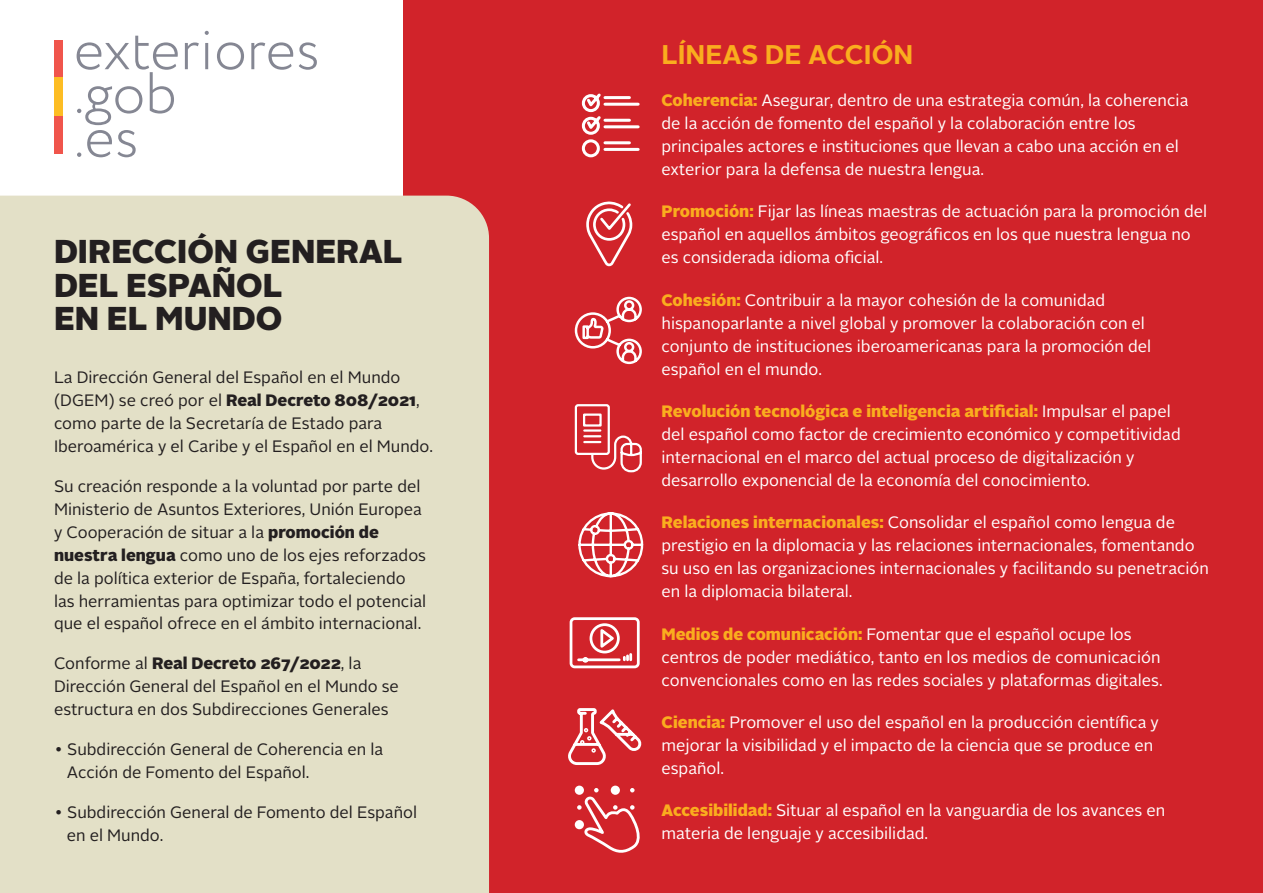
<style>
.page{position:relative;width:1263px;height:893px;background:#fff}
.page>*{position:absolute;margin:0;border:0;box-sizing:border-box;transform-origin:0 0}
.t1{font:900 33px/33.6px "Alright Sans";color:#231f20}
.t2{font:700 27px "Alright Sans";color:#faad1e}
.t3{font:16.5px/23px "Alright Sans";color:#fff}
.t4{font:16.5px/23px "Alright Sans";color:#231f20}
.s1{font-weight:900}
.s2{font-weight:900;color:#faad1e}
</style>
<div class="page">
<div style="left:404px;top:0;width:859px;height:893px;background:#d1232a"></div>
<svg style="left:77px;top:31px;width:240px;height:126px"></svg>
<div style="left:54px;top:40px;width:9px;height:38px;background:#f0554c"></div>
<div style="left:54px;top:116px;width:9px;height:38px;background:#f0554c"></div>
<div style="left:54px;top:78px;width:9px;height:38px;background:#fdbd23"></div>
<div style="left:0;top:196px;width:489px;height:697px;background:#e3e0c7"></div>
<svg style="left:575px;top:786px;width:9px;height:9px"></svg>
<div style="left:575px;top:820px;width:9px;height:9px;background:#fff;border-radius:50%"></div>
<div style="left:611px;top:786px;width:9px;height:9px;background:#fff;border-radius:50%"></div>
<svg style="left:577px;top:788px;width:63px;height:65px"></svg>
<svg style="left:574px;top:296px;width:68px;height:69px"></svg>
<svg style="left:578px;top:512px;width:66px;height:66px"></svg>
<svg style="left:574px;top:404px;width:68px;height:69px"></svg>
<svg style="left:581px;top:93px;width:59px;height:65px"></svg>
<svg style="left:569px;top:617px;width:71px;height:52px"></svg>
<svg style="left:568px;top:708px;width:74px;height:57px"></svg>
<svg style="left:586px;top:201px;width:47px;height:66px"></svg>
<p class="t1" style="left:54px;top:235px;width:350px">DIRECCIÓN GENERAL<br>DEL ESPAÑOL<br>EN EL MUNDO</p>
<p class="t4" style="left:54px;top:366px;width:380px">La Dirección General del Español en el Mundo (DGEM) se creó por el <span class="s1">Real Decreto 808/2021</span>, como parte de la Secretaría de Estado para Iberoamérica y el Caribe y el Español en el Mundo.</p>
<p class="t4" style="left:54px;top:475px;width:374px">Su creación responde a la voluntad por parte del Ministerio de Asuntos Exteriores, Unión Europea y Cooperación de situar a la <span class="s1">promoción de nuestra lengua</span> como uno de los ejes reforzados de la política exterior de España, fortaleciendo las herramientas para optimizar todo el potencial que el español ofrece en el ámbito internacional.</p>
<p class="t4" style="left:54px;top:652px;width:346px">Conforme al <span class="s1">Real Decreto 267/2022</span>, la<br>Dirección General del Español en el Mundo se estructura en dos Subdirecciones Generales</p>
<p class="t4" style="left:67px;top:738px;width:318px;text-indent:-13px">• Subdirección General de Coherencia en la<br>Acción de Fomento del Español.</p>
<p class="t4" style="left:67px;top:801px;width:352px;text-indent:-13px">• Subdirección General de Fomento del Español en el Mundo.</p>
<p class="t2" style="left:661px;top:36px;width:253px">LÍNEAS DE ACCIÓN</p>
<p class="t3" style="left:661px;top:89px;width:528px"><span class="s2">Coherencia:</span> Asegurar, dentro de una estrategia común, la coherencia de la acción de fomento del español y la colaboración entre los principales actores e instituciones que llevan a cabo una acción en el exterior para la defensa de nuestra lengua.</p>
<p class="t3" style="left:661px;top:200px;width:547px"><span class="s2">Promoción:</span> Fijar las líneas maestras de actuación para la promoción del español en aquellos ámbitos geográficos en los que nuestra lengua no es considerada idioma oficial.</p>
<p class="t3" style="left:661px;top:289px;width:491px"><span class="s2">Cohesión:</span> Contribuir a la mayor cohesión de la comunidad hispanoparlante a nivel global y promover la colaboración con el conjunto de instituciones iberoamericanas para la promoción del español en el mundo.</p>
<p class="t3" style="left:661px;top:400px;width:521px"><span class="s2">Revolución tecnológica e inteligencia artificial:</span> Impulsar el papel del español como factor de crecimiento económico y competitividad internacional en el marco del actual proceso de digitalización y desarrollo exponencial de la economía del conocimiento.</p>
<p class="t3" style="left:661px;top:511px;width:549px"><span class="s2">Relaciones internacionales:</span> Consolidar el español como lengua de prestigio en la diplomacia y las relaciones internacionales, fomentando su uso en las organizaciones internacionales y facilitando su penetración en la diplomacia bilateral.</p>
<p class="t3" style="left:661px;top:623px;width:503px"><span class="s2">Medios de comunicación:</span> Fomentar que el español ocupe los centros de poder mediático, tanto en los medios de comunicación convencionales como en las redes sociales y plataformas digitales.</p>
<p class="t3" style="left:661px;top:711px;width:499px"><span class="s2">Ciencia:</span> Promover el uso del español en la producción científica y mejorar la visibilidad y el impacto de la ciencia que se produce en español.</p>
<p class="t3" style="left:661px;top:799px;width:505px"><span class="s2">Accesibilidad:</span> Situar al español en la vanguardia de los avances en materia de lenguaje y accesibilidad.</p>
</div>
